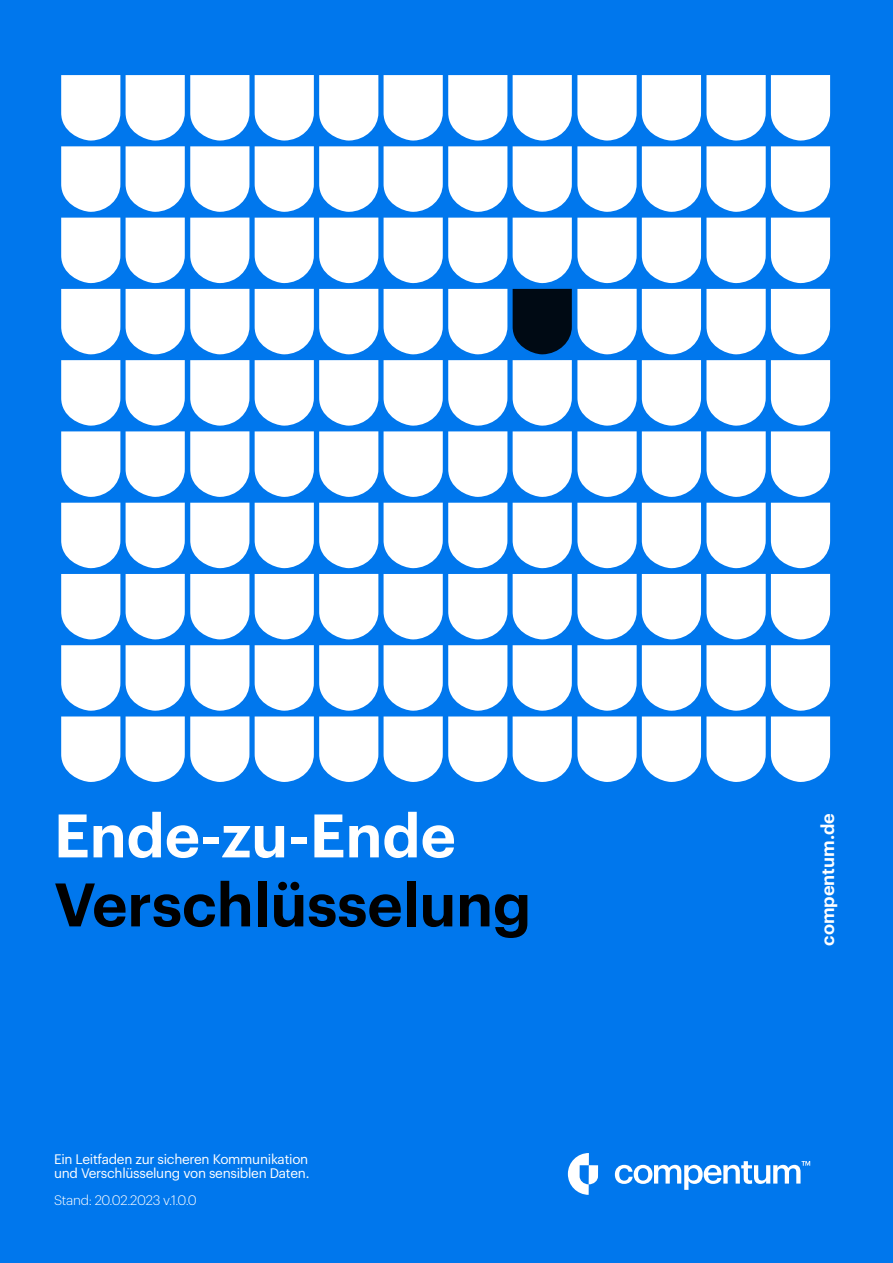
<style>
.page{position:relative;width:893px;height:1263px;background:#0077ed}
.page>*{position:absolute;margin:0;border:0;box-sizing:border-box;transform-origin:0 0}
.t1{font:600 60px "Graphik";color:#000}
.t2{font:600 60px "Graphik";color:#fff}
.t3{font:600 18px "Graphik";color:#fff}
.t4{font:13.5px "Graphik";letter-spacing:-.02em;color:#fff}
.t5{font:300 13.5px "Graphik";letter-spacing:-.02em;color:#fff}
</style>
<div class="page">
<svg style="left:61px;top:218px;width:59px;height:65px;background:#e6f2fd"></svg>
<svg style="left:61px;top:503px;width:59px;height:65px;background:#e7f2fd"></svg>
<svg style="left:126px;top:218px;width:123px;height:65px;background:#ddecfc"></svg>
<svg style="left:126px;top:503px;width:123px;height:65px;background:#ddedfc"></svg>
<svg style="left:384px;top:218px;width:123px;height:65px;background:#ddecfc"></svg>
<svg style="left:384px;top:503px;width:123px;height:65px;background:#ddedfc"></svg>
<svg style="left:255px;top:218px;width:123px;height:65px;background:#ddedfc"></svg>
<svg style="left:255px;top:503px;width:123px;height:65px;background:#ddedfc"></svg>
<svg style="left:513px;top:218px;width:317px;height:65px;background:#d7e9fc"></svg>
<svg style="left:513px;top:503px;width:317px;height:65px;background:#d7e9fc"></svg>
<svg style="left:61px;top:75px;width:59px;height:137px;background:#dcecfc"></svg>
<svg style="left:61px;top:360px;width:59px;height:137px;background:#dcecfc"></svg>
<svg style="left:61px;top:645px;width:59px;height:137px;background:#dcecfc"></svg>
<svg style="left:61px;top:289px;width:59px;height:65px;background:#e7f2fd"></svg>
<svg style="left:61px;top:574px;width:59px;height:65px;background:#e7f2fd"></svg>
<svg style="left:126px;top:75px;width:123px;height:137px"></svg>
<svg style="left:126px;top:360px;width:123px;height:137px"></svg>
<svg style="left:126px;top:645px;width:123px;height:137px"></svg>
<svg style="left:126px;top:289px;width:123px;height:65px;background:#deedfc"></svg>
<svg style="left:126px;top:574px;width:123px;height:65px;background:#deedfc"></svg>
<svg style="left:384px;top:75px;width:123px;height:137px"></svg>
<svg style="left:384px;top:360px;width:123px;height:137px"></svg>
<svg style="left:384px;top:645px;width:123px;height:137px"></svg>
<svg style="left:384px;top:289px;width:123px;height:65px;background:#deedfc"></svg>
<svg style="left:384px;top:574px;width:123px;height:65px;background:#deedfc"></svg>
<svg style="left:255px;top:75px;width:123px;height:137px"></svg>
<svg style="left:255px;top:360px;width:123px;height:137px"></svg>
<svg style="left:255px;top:645px;width:123px;height:137px"></svg>
<svg style="left:255px;top:289px;width:123px;height:65px;background:#deedfc"></svg>
<svg style="left:255px;top:574px;width:123px;height:65px;background:#deedfc"></svg>
<svg style="left:513px;top:75px;width:317px;height:137px"></svg>
<svg style="left:513px;top:360px;width:317px;height:137px"></svg>
<svg style="left:513px;top:645px;width:317px;height:137px"></svg>
<svg style="left:513px;top:289px;width:317px;height:65px;background:#adc0d4"></svg>
<svg style="left:513px;top:574px;width:317px;height:65px;background:#d8eafc"></svg>
<svg style="left:568px;top:1153px;width:30px;height:42px"></svg>
<svg style="left:615px;top:1161px;width:195px;height:29px"></svg>
<p class="t2" style="left:54px;top:790px;width:403px">Ende-zu-Ende</p>
<p class="t1" style="left:54px;top:859px;width:479px">Verschlüsselung</p>
<p class="t4" style="left:54px;top:1149px;width:256px">Ein Leitfaden zur sicheren Kommunikation</p>
<p class="t4" style="left:54px;top:1162px;width:257px">und Verschlüsselung von sensiblen Daten.</p>
<p class="t5" style="left:54px;top:1190px;width:144px">Stand: 20.02.2023 v.1.0.0</p>
<p class="t3" style="left:814px;top:946px;width:134px;rotate:-90deg">compentum.de</p>
</div>
